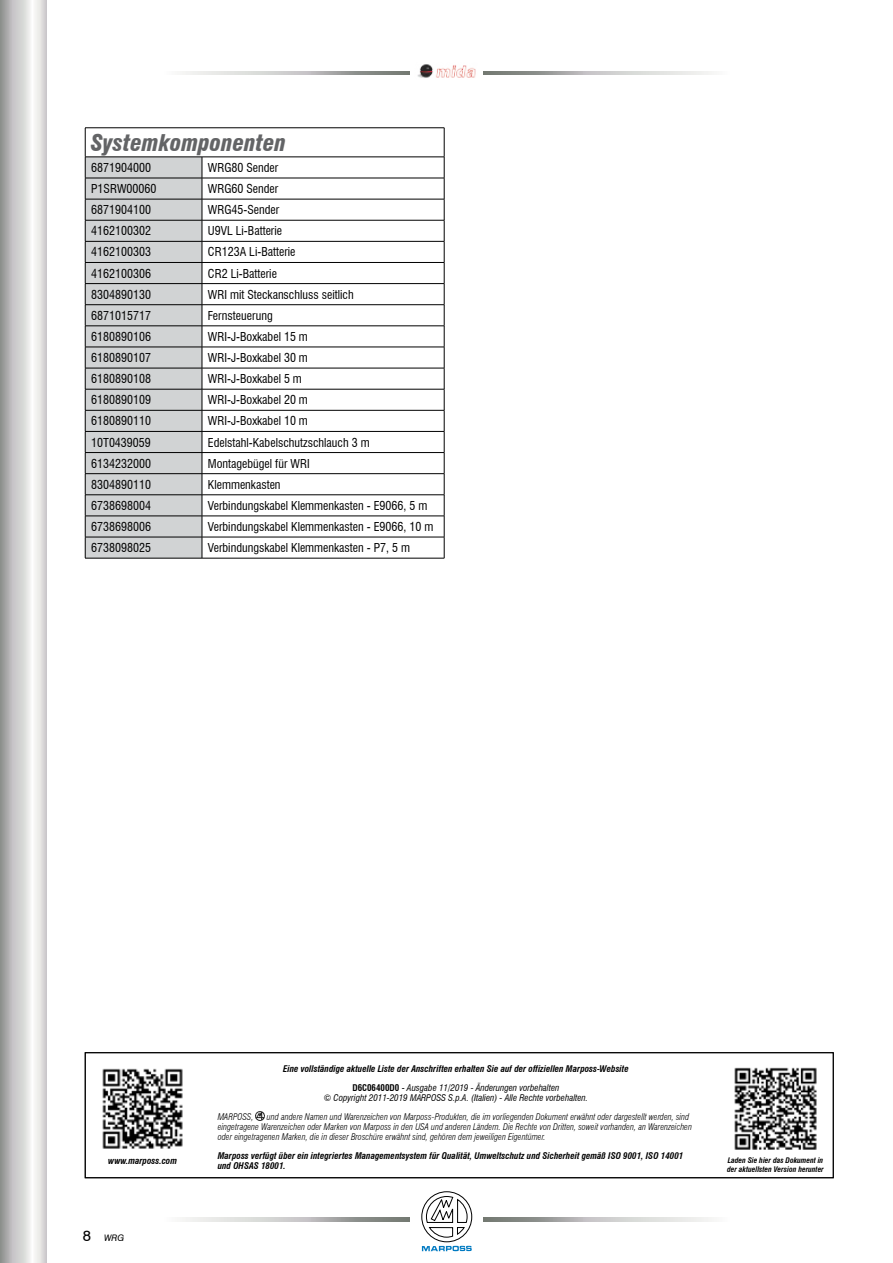
<style>
.page{position:relative;width:893px;height:1263px;background:#fff}
.page>*{position:absolute;margin:0;border:0;box-sizing:border-box;transform-origin:0 0}
.t1{font:italic 900 condensed 22.5px "Swiss 721 BT";color:#636466}
.t2{font:condensed 12px "Swiss 721 BT";color:#000}
.t3{font:italic 300 condensed 9px/9.8px "Swiss 721 BT";color:#000}
.t4{font:italic 700 condensed 9px/19.5px "Swiss 721 BT";color:#000;text-align:center}
.t5{font:italic condensed 9px "Swiss 721 BT";color:#000}
.t6{font:italic 9px "Swiss 721 BT";color:#000}
.t7{font:italic 700 condensed 7.5px/9px "Swiss 721 BT";color:#000}
.s1{font-style:normal;font-size:15px}
.s2{font-style:normal}
.s3{font-weight:400;font-style:normal}
.s4{font-weight:400}
</style>
<div class="page">
<svg style="left:421px;top:1191px;width:51px;height:60px"></svg>
<svg style="left:182px;top:1218px;width:228px;height:3px"></svg>
<svg style="left:483px;top:1218px;width:229px;height:3px"></svg>
<svg style="left:0;top:0;width:47px;height:1263px"></svg>
<svg style="left:182px;top:71px;width:228px;height:4px"></svg>
<svg style="left:483px;top:71px;width:229px;height:4px"></svg>
<img style="left:417px;top:64px;width:59px;height:14px">
<div style="left:86px;top:158px;width:116px;height:400px;background:#d1d3d4"></div>
<hr style="left:85px;top:128px;width:117px;height:1px;background:#000">
<hr style="left:202px;top:128px;width:242px;height:1px;background:#000">
<hr style="left:85px;top:157px;width:117px;height:1px;background:#000">
<hr style="left:202px;top:157px;width:242px;height:1px;background:#000">
<hr style="left:85px;top:178px;width:117px;height:1px;background:#000">
<hr style="left:202px;top:178px;width:242px;height:1px;background:#000">
<hr style="left:85px;top:199px;width:117px;height:1px;background:#000">
<hr style="left:202px;top:199px;width:242px;height:1px;background:#000">
<hr style="left:85px;top:220px;width:117px;height:1px;background:#000">
<hr style="left:202px;top:220px;width:242px;height:1px;background:#000">
<hr style="left:85px;top:241px;width:117px;height:1px;background:#000">
<hr style="left:202px;top:241px;width:242px;height:1px;background:#000">
<hr style="left:85px;top:262px;width:117px;height:1px;background:#000">
<hr style="left:202px;top:262px;width:242px;height:1px;background:#000">
<hr style="left:85px;top:283px;width:117px;height:1px;background:#000">
<hr style="left:202px;top:283px;width:242px;height:1px;background:#000">
<hr style="left:85px;top:304px;width:117px;height:1px;background:#000">
<hr style="left:202px;top:304px;width:242px;height:1px;background:#000">
<hr style="left:85px;top:326px;width:117px;height:1px;background:#000">
<hr style="left:202px;top:326px;width:242px;height:1px;background:#000">
<hr style="left:85px;top:347px;width:117px;height:1px;background:#000">
<hr style="left:202px;top:347px;width:242px;height:1px;background:#000">
<hr style="left:85px;top:368px;width:117px;height:1px;background:#000">
<hr style="left:202px;top:368px;width:242px;height:1px;background:#000">
<hr style="left:85px;top:389px;width:117px;height:1px;background:#000">
<hr style="left:202px;top:389px;width:242px;height:1px;background:#000">
<hr style="left:85px;top:410px;width:117px;height:1px;background:#000">
<hr style="left:202px;top:410px;width:242px;height:1px;background:#000">
<hr style="left:85px;top:431px;width:117px;height:1px;background:#000">
<hr style="left:202px;top:431px;width:242px;height:1px;background:#000">
<hr style="left:85px;top:452px;width:117px;height:1px;background:#000">
<hr style="left:202px;top:452px;width:242px;height:1px;background:#000">
<hr style="left:85px;top:473px;width:117px;height:1px;background:#000">
<hr style="left:202px;top:473px;width:242px;height:1px;background:#000">
<hr style="left:85px;top:494px;width:117px;height:1px;background:#000">
<hr style="left:202px;top:494px;width:242px;height:1px;background:#000">
<hr style="left:85px;top:516px;width:117px;height:1px;background:#000">
<hr style="left:202px;top:516px;width:242px;height:1px;background:#000">
<hr style="left:85px;top:537px;width:117px;height:1px;background:#000">
<svg style="left:85px;top:128px;width:1px;height:430px"></svg>
<hr style="left:202px;top:537px;width:242px;height:1px;background:#000">
<svg style="left:202px;top:157px;width:1px;height:401px"></svg>
<svg style="left:444px;top:128px;width:1px;height:430px"></svg>
<hr style="left:85px;top:558px;width:117px;height:1px;background:#000">
<hr style="left:202px;top:558px;width:242px;height:1px;background:#000">
<div style="left:85px;top:1052px;width:748px;height:126px;border:1px solid #000"></div>
<img style="left:734px;top:1067px;width:83px;height:83px">
<img style="left:102px;top:1068px;width:81px;height:81px">
<svg style="left:256px;top:1111px;width:9px;height:9px"></svg>
<h1 class="t1" style="left:91px;top:129px;width:196px">Systemkomponenten</h1>
<p class="t2" style="left:91px;top:160px;width:61px">6871904000</p>
<p class="t2" style="left:208px;top:160px;width:72px">WRG80 Sender</p>
<p class="t2" style="left:91px;top:182px;width:67px">P1SRW00060</p>
<p class="t2" style="left:208px;top:182px;width:72px">WRG60 Sender</p>
<p class="t2" style="left:91px;top:203px;width:61px">6871904100</p>
<p class="t2" style="left:208px;top:203px;width:73px">WRG45-Sender</p>
<p class="t2" style="left:91px;top:224px;width:61px">4162100302</p>
<p class="t2" style="left:208px;top:224px;width:76px">U9VL Li-Batterie</p>
<p class="t2" style="left:91px;top:245px;width:61px">4162100303</p>
<p class="t2" style="left:208px;top:245px;width:89px">CR123A Li-Batterie</p>
<p class="t2" style="left:91px;top:266px;width:61px">4162100306</p>
<p class="t2" style="left:208px;top:266px;width:70px">CR2 Li-Batterie</p>
<p class="t2" style="left:91px;top:287px;width:61px">8304890130</p>
<p class="t2" style="left:208px;top:287px;width:147px">WRI mit Steckanschluss seitlich</p>
<p class="t2" style="left:91px;top:308px;width:61px">6871015717</p>
<p class="t2" style="left:208px;top:308px;width:66px">Fernsteuerung</p>
<p class="t2" style="left:91px;top:329px;width:61px">6180890106</p>
<p class="t2" style="left:208px;top:329px;width:101px">WRI-J-Boxkabel 15 m</p>
<p class="t2" style="left:91px;top:350px;width:61px">6180890107</p>
<p class="t2" style="left:208px;top:350px;width:101px">WRI-J-Boxkabel 30 m</p>
<p class="t2" style="left:91px;top:372px;width:61px">6180890108</p>
<p class="t2" style="left:208px;top:372px;width:95px">WRI-J-Boxkabel 5 m</p>
<p class="t2" style="left:91px;top:393px;width:61px">6180890109</p>
<p class="t2" style="left:208px;top:393px;width:101px">WRI-J-Boxkabel 20 m</p>
<p class="t2" style="left:91px;top:414px;width:61px">6180890110</p>
<p class="t2" style="left:208px;top:414px;width:101px">WRI-J-Boxkabel 10 m</p>
<p class="t2" style="left:91px;top:435px;width:61px">10T0439059</p>
<p class="t2" style="left:208px;top:435px;width:163px">Edelstahl-Kabelschutzschlauch 3 m</p>
<p class="t2" style="left:91px;top:456px;width:61px">6134232000</p>
<p class="t2" style="left:208px;top:456px;width:103px">Montagebügel für WRI</p>
<p class="t2" style="left:91px;top:477px;width:61px">8304890110</p>
<p class="t2" style="left:208px;top:477px;width:74px">Klemmenkasten</p>
<p class="t2" style="left:91px;top:498px;width:61px">6738698004</p>
<p class="t2" style="left:208px;top:498px;width:221px">Verbindungskabel Klemmenkasten - E9066, 5 m</p>
<p class="t2" style="left:91px;top:519px;width:61px">6738698006</p>
<p class="t2" style="left:208px;top:519px;width:227px">Verbindungskabel Klemmenkasten - E9066, 10 m</p>
<p class="t2" style="left:91px;top:541px;width:61px">6738098025</p>
<p class="t2" style="left:208px;top:541px;width:203px">Verbindungskabel Klemmenkasten - P7, 5 m</p>
<p class="t4" style="left:108px;top:1151px;width:70px">www.marposs.com</p>
<p class="t6" style="left:83px;top:1233px;width:43px"><span class="s1">8</span> WRG</p>
<p class="t4" style="left:283px;top:1058px;width:347px">Eine vollständige aktuelle Liste der Anschriften erhalten Sie auf der offiziellen Marposs-Website<br><span class="s2">D6C06400D0</span> <span class="s3">-</span> <span class="s4">Ausgabe 11/2019 - Änderungen vorbehalten</span></p>
<p class="t5" style="left:324px;top:1092px;width:266px">© Copyright 2011-2019 MARPOSS S.p.A. (Italien) - Alle Rechte vorbehalten.</p>
<p class="t3" style="left:218px;top:1112px;width:38px">MARPOSS,</p>
<p class="t3" style="left:218px;top:1112px;width:476px;text-indent:49px">und andere Namen und Warenzeichen von Marposs-Produkten, die im vorliegenden Dokument erwähnt oder dargestellt werden, sind eingetragene Warenzeichen oder Marken von Marposs in den USA und anderen Ländern. Die Rechte von Dritten, soweit vorhanden, an Warenzeichen oder eingetragenen Marken, die in dieser Broschüre erwähnt sind, gehören dem jeweiligen Eigentümer.</p>
<p class="t4" style="left:218px;top:1151px;width:467px;line-height:9.8px;text-align:left">Marposs verfügt über ein integriertes Managementsystem für Qualität, Umweltschutz und Sicherheit gemäß ISO 9001, ISO 14001 und OHSAS 18001.</p>
<p class="t7" style="left:727px;top:1155px;width:98px">Laden Sie hier das Dokument in der aktuellsten Version herunter</p>
</div>
